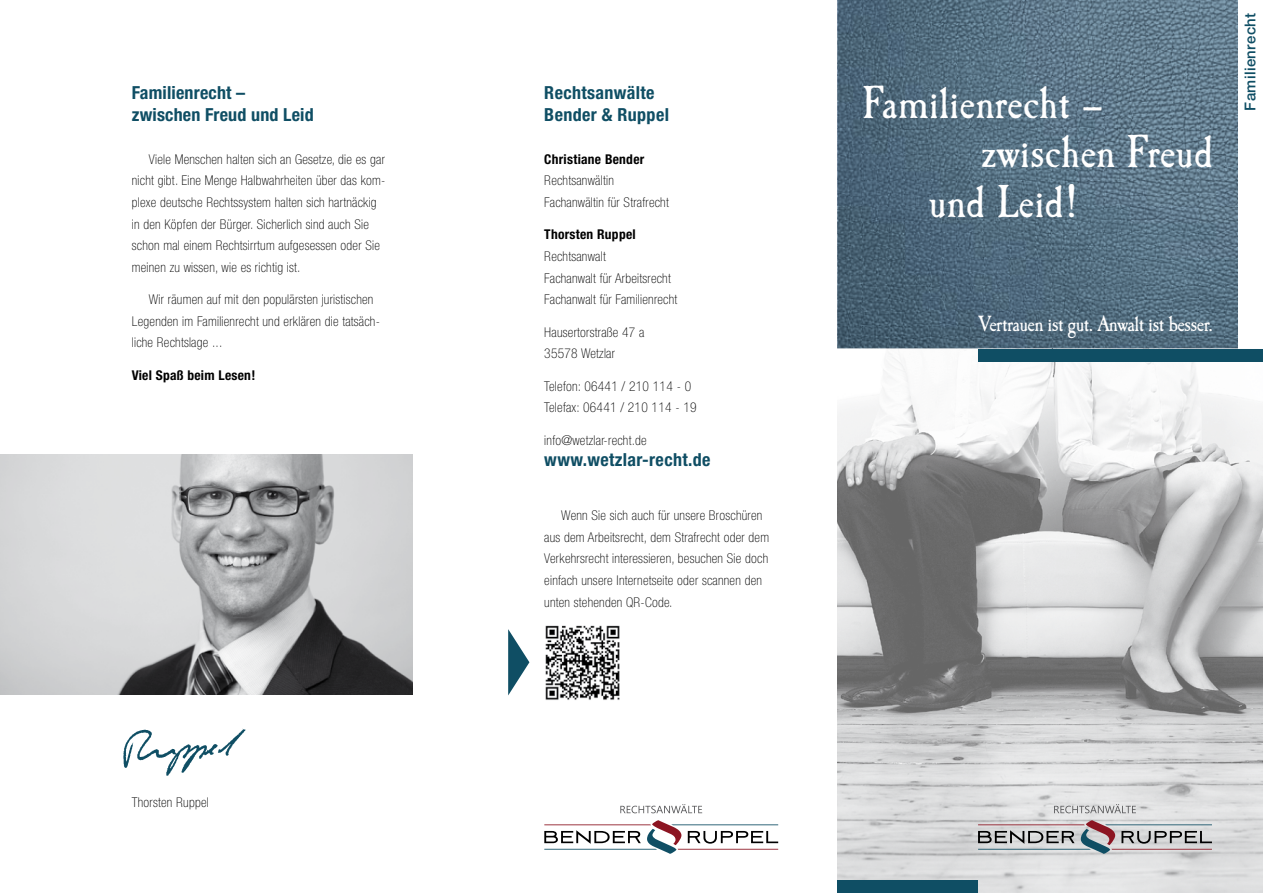
<style>
.page{position:relative;width:1263px;height:893px;background:#fff}
.page>*{position:absolute;margin:0;border:0;box-sizing:border-box;transform-origin:0 0}
.t1{font:48.15px "Caslon LT Antique";color:#fff}
.t2{font:22.95px "Caslon LT Antique";letter-spacing:-.03em;color:#fff}
.t3{font:700 condensed 18px/21.6px "Helvetica Neue";letter-spacing:.02em;color:#0f4e64}
.t4{font:500 15px "Helvetica Neue";letter-spacing:.025em;color:#0f4e64}
.t5{font:100 condensed 13.5px/21.6px "Helvetica Neue";letter-spacing:.02em;color:#000}
.t6{font:700 condensed 13.5px "Helvetica Neue";letter-spacing:.02em;color:#000}
</style>
<div class="page">
<img style="left:0;top:454px;width:412px;height:240px">
<img style="left:123px;top:728px;width:123px;height:48px">
<svg style="left:508px;top:629px;width:21px;height:66px"></svg>
<svg style="left:838px;top:0;width:399px;height:349px;background:#556f82"></svg>
<img style="left:838px;top:352px;width:425px;height:541px">
<div style="left:978px;top:349px;width:285px;height:12px;background:#0f4e64"></div>
<div style="left:838px;top:880px;width:140px;height:13px;background:#0f4e64"></div>
<svg style="left:1054px;top:804px;width:82px;height:9px"></svg>
<svg style="left:978px;top:820px;width:234px;height:34px;background:#b3b1b3"></svg>
<svg style="left:620px;top:804px;width:82px;height:9px"></svg>
<svg style="left:544px;top:820px;width:234px;height:34px"></svg>
<img style="left:545px;top:625px;width:75px;height:75px">
<h3 class="t3" style="left:132px;top:82px;width:183px">Familienrecht – zwischen Freud und Leid</h3>
<p class="t5" style="left:132px;top:148px;width:255px;text-indent:17px">Viele Menschen halten sich an Gesetze, die es gar nicht gibt. Eine Menge Halbwahrheiten über das kom&shy;plexe deutsche Rechtssystem halten sich hartnäckig in den Köpfen der Bürger. Sicherlich sind auch Sie schon mal einem Rechtsirrtum aufgesessen oder Sie meinen zu wissen, wie es richtig ist.</p>
<p class="t5" style="left:132px;top:289px;width:250px;text-indent:17px">Wir räumen auf mit den populärsten juristischen<br>Legenden im Familienrecht und erklären die tatsäch&shy;liche Rechtslage ...</p>
<p class="t6" style="left:132px;top:367px;width:125px">Viel Spaß beim Lesen!</p>
<p class="t5" style="left:132px;top:791px;width:79px">Thorsten Ruppel</p>
<h3 class="t3" style="left:544px;top:82px;width:126px">Rechtsanwälte<br>Bender &amp; Ruppel</h3>
<p class="t6" style="left:544px;top:151px;width:102px">Christiane Bender</p>
<p class="t5" style="left:544px;top:170px;width:126px">Rechtsanwältin<br>Fachanwältin für Strafrecht</p>
<p class="t6" style="left:544px;top:226px;width:93px">Thorsten Ruppel</p>
<p class="t5" style="left:544px;top:245px;width:135px">Rechtsanwalt<br>Fachanwalt für Arbeitsrecht<br>Fachanwalt für Familienrecht</p>
<p class="t5" style="left:544px;top:321px;width:102px">Hausertorstraße 47 a<br>35578 Wetzlar</p>
<p class="t5" style="left:544px;top:375px;width:154px">Telefon: 06441 / 210 114 - 0<br>Telefax: 06441 / 210 114 - 19</p>
<p class="t5" style="left:544px;top:429px;width:104px">info@wetzlar-recht.de</p>
<h3 class="t3" style="left:544px;top:449px;width:168px">www.wetzlar-recht.de</h3>
<p class="t5" style="left:544px;top:505px;width:226px;text-indent:17px">Wenn Sie sich auch für unsere Broschüren aus dem Arbeitsrecht, dem Strafrecht oder dem Verkehrsrecht interessieren, besuchen Sie doch einfach unsere Internetseite oder scannen den unten stehenden QR-Code.</p>
<h1 class="t1" style="left:862px;top:77px;width:243px">Familienrecht –</h1>
<h1 class="t1" style="left:981px;top:127px;width:234px">zwischen Freud</h1>
<h1 class="t1" style="left:928px;top:176px;width:150px">und Leid!</h1>
<p class="t4" style="left:1241px;top:111px;width:99px;rotate:-90deg">Familienrecht</p>
<h2 class="t2" style="left:978px;top:312px;width:237px">Vertrauen ist gut. Anwalt ist besser.</h2>
</div>
